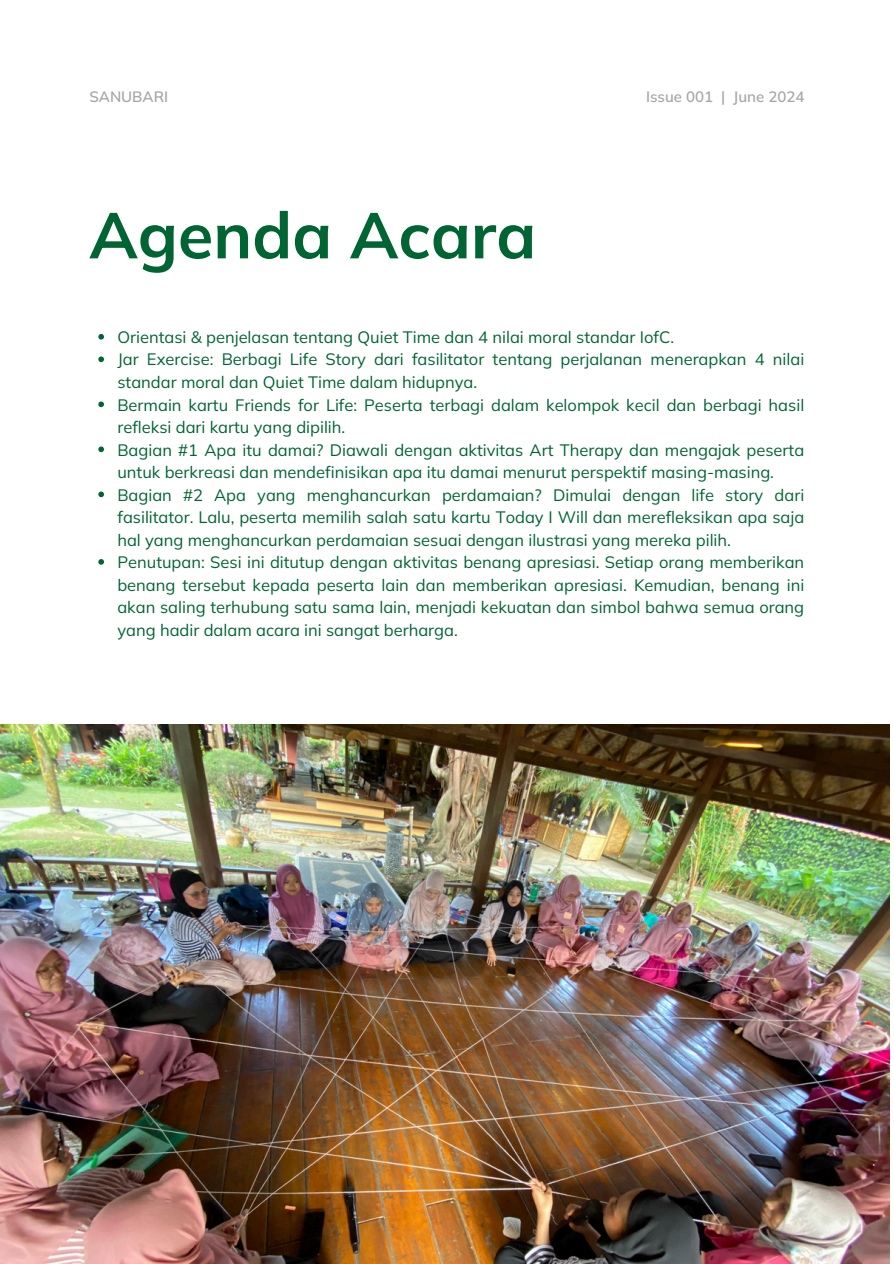
<style>
.page{position:relative;width:894px;height:1264px;background:#fff}
.page>*{position:absolute;margin:0;border:0;box-sizing:border-box;transform-origin:0 0}
.t1{font:700 64.5px "Mulish";color:#006532}
.t2{font:16.5px/22.5px "Mulish";color:#006532}
.t3{font:600 15px "Mulish";color:#a6a6a6}
</style>
<div class="page">
<img style="left:0;top:724px;width:889px;height:539px">
<svg style="left:98px;top:334px;width:6px;height:5px"></svg>
<svg style="left:98px;top:356px;width:6px;height:6px"></svg>
<svg style="left:98px;top:401px;width:6px;height:6px"></svg>
<svg style="left:98px;top:446px;width:6px;height:6px"></svg>
<svg style="left:98px;top:491px;width:6px;height:6px"></svg>
<svg style="left:98px;top:559px;width:6px;height:5px"></svg>
<h3 class="t3" style="left:89px;top:87px;width:80px">SANUBARI</h3>
<h1 class="t3" style="left:646px;top:87px;width:160px">Issue 001 | June 2024</h1>
<p class="t1" style="left:89px;top:193px;width:448px">Agenda Acara</p>
<p class="t2" style="left:117px;top:325px;width:558px">Orientasi &amp; penjelasan tentang Quiet Time dan 4 nilai moral standar IofC.</p>
<p class="t2" style="left:117px;top:348px;width:688px">Jar Exercise: Berbagi Life Story dari fasilitator tentang perjalanan menerapkan 4 nilai standar moral dan Quiet Time dalam hidupnya.</p>
<p class="t2" style="left:117px;top:393px;width:688px">Bermain kartu Friends for Life: Peserta terbagi dalam kelompok kecil dan berbagi hasil refleksi dari kartu yang dipilih.</p>
<p class="t2" style="left:117px;top:438px;width:688px">Bagian #1 Apa itu damai? Diawali dengan aktivitas Art Therapy dan mengajak peserta untuk berkreasi dan mendefinisikan apa itu damai menurut perspektif masing-masing.</p>
<p class="t2" style="left:117px;top:483px;width:688px;text-align:justify">Bagian #2 Apa yang menghancurkan perdamaian? Dimulai dengan life story dari fasilitator. Lalu, peserta memilih salah satu kartu Today I Will dan merefleksikan apa saja hal yang menghancurkan perdamaian sesuai dengan ilustrasi yang mereka pilih.</p>
<p class="t2" style="left:117px;top:550px;width:688px;text-align:justify">Penutupan: Sesi ini ditutup dengan aktivitas benang apresiasi. Setiap orang memberikan benang tersebut kepada peserta lain dan memberikan apresiasi. Kemudian, benang ini akan saling terhubung satu sama lain, menjadi kekuatan dan simbol bahwa semua orang yang hadir dalam acara ini sangat berharga.</p>
</div>
